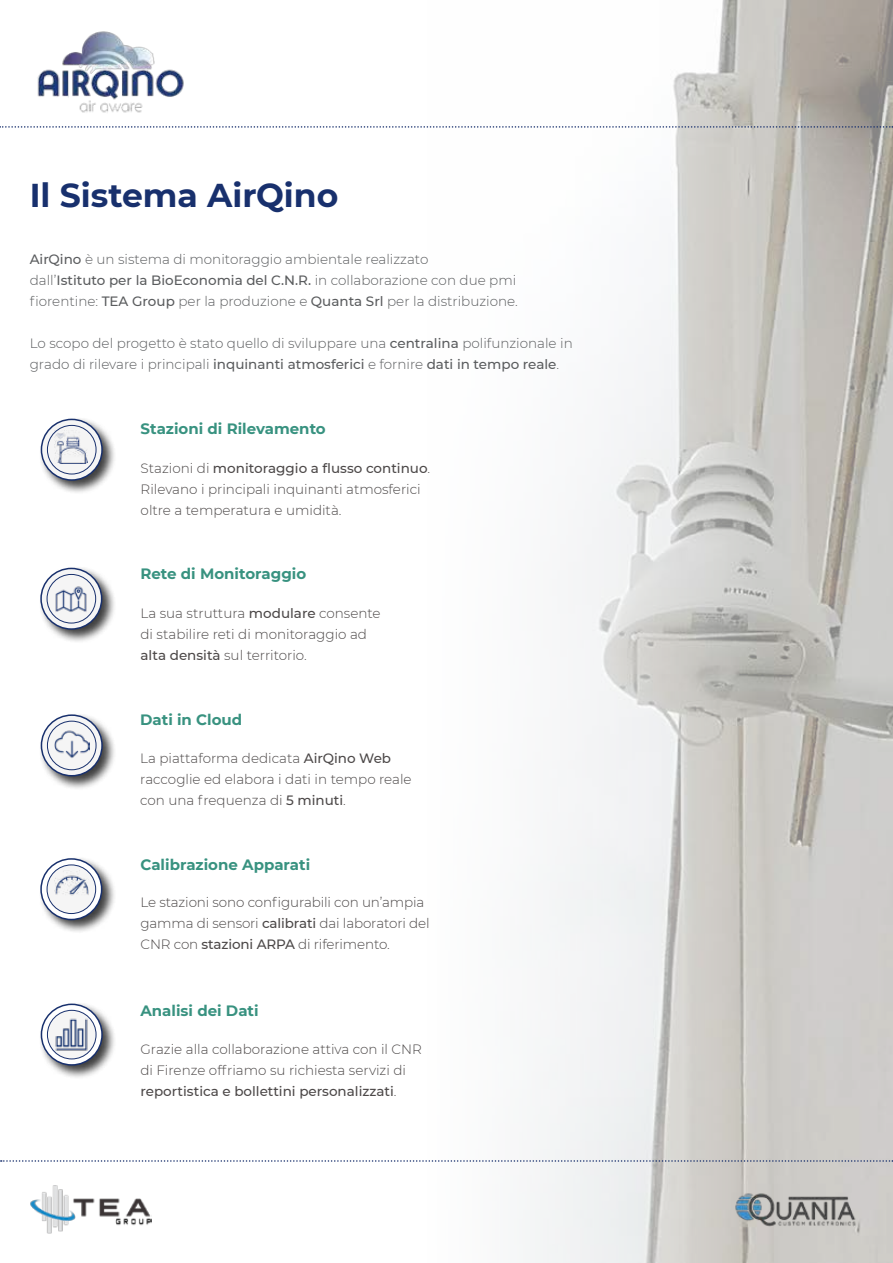
<style>
.page{position:relative;width:893px;height:1263px;background:#fff}
.page>*{position:absolute;margin:0;border:0;box-sizing:border-box;transform-origin:0 0}
.t1{font:700 33px "Montserrat";color:#18306d}
.t2{font:700 15px "Montserrat";color:#389280}
.t3{font:300 13.5px/21px "Montserrat";color:#4c4848}
.t4{font:300 13.5px/21px "Montserrat";color:#5a5c5e}
.s1{font-weight:500}
</style>
<div class="page">
<img style="left:0;top:0;width:893px;height:1263px">
<img style="left:30px;top:30px;width:158px;height:89px">
<svg style="left:0;top:126px;width:893px;height:2px"></svg>
<svg style="left:1px;top:1160px;width:892px;height:2px"></svg>
<img style="left:732px;top:1188px;width:131px;height:41px">
<img style="left:30px;top:1184px;width:122px;height:49px">
<div style="left:39px;top:417px;width:78px;height:78px;background:#000;opacity:.75"></div>
<svg style="left:41px;top:419px;width:61px;height:61px"></svg>
<div style="left:41px;top:419px;width:62px;height:62px;border:2px solid #18306d;border-radius:50%"></div>
<svg style="left:47px;top:425px;width:49px;height:49px"></svg>
<div style="left:47px;top:425px;width:49px;height:49px;border:1px solid #18306d;border-radius:50%"></div>
<img style="left:55px;top:431px;width:33px;height:32px">
<div style="left:39px;top:566px;width:77px;height:78px;background:#000;opacity:.75"></div>
<svg style="left:41px;top:568px;width:61px;height:61px"></svg>
<div style="left:40px;top:568px;width:62px;height:62px;border:2px solid #18306d;border-radius:50%"></div>
<svg style="left:47px;top:574px;width:49px;height:49px"></svg>
<div style="left:47px;top:574px;width:49px;height:49px;border:1px solid #18306d;border-radius:50%"></div>
<img style="left:54px;top:581px;width:35px;height:35px">
<div style="left:39px;top:713px;width:78px;height:77px;background:#000;opacity:.75"></div>
<svg style="left:41px;top:715px;width:61px;height:61px"></svg>
<div style="left:41px;top:714px;width:62px;height:62px;border:2px solid #18306d;border-radius:50%"></div>
<svg style="left:47px;top:721px;width:49px;height:49px"></svg>
<div style="left:47px;top:721px;width:49px;height:49px;border:1px solid #18306d;border-radius:50%"></div>
<img style="left:55px;top:728px;width:34px;height:34px">
<div style="left:39px;top:856px;width:77px;height:78px;background:#000;opacity:.75"></div>
<svg style="left:41px;top:859px;width:61px;height:60px"></svg>
<div style="left:40px;top:858px;width:62px;height:62px;border:2px solid #18306d;border-radius:50%"></div>
<div style="left:47px;top:865px;width:49px;height:48px;background:#f5f5f5;border-radius:50%"></div>
<div style="left:47px;top:864px;width:49px;height:50px;border:1px solid #18306d;border-radius:50%"></div>
<img style="left:54px;top:871px;width:36px;height:25px">
<div style="left:39px;top:1002px;width:78px;height:78px;background:#000;opacity:.75"></div>
<svg style="left:41px;top:1004px;width:61px;height:61px"></svg>
<div style="left:41px;top:1003px;width:62px;height:63px;border:2px solid #18306d;border-radius:50%"></div>
<svg style="left:47px;top:1010px;width:49px;height:49px"></svg>
<div style="left:47px;top:1010px;width:49px;height:49px;border:1px solid #18306d;border-radius:50%"></div>
<img style="left:51px;top:1014px;width:41px;height:41px">
<h1 class="t1" style="left:30px;top:172px;width:310px">Il Sistema AirQino</h1>
<p class="t4" style="left:30px;top:248px;width:490px"><span class="s1">AirQino</span> è un sistema di monitoraggio ambientale realizzato<br>dall’<span class="s1">Istituto per la BioEconomia del C.N.R.</span> in collaborazione con due pmi fiorentine: <span class="s1">TEA Group</span> per la produzione e <span class="s1">Quanta Srl</span> per la distribuzione.</p>
<p class="t4" style="left:30px;top:332px;width:544px">Lo scopo del progetto è stato quello di sviluppare una <span class="s1">centralina</span> polifunzionale in grado di rilevare i principali <span class="s1">inquinanti atmosferici</span> e fornire <span class="s1">dati in tempo reale</span>.</p>
<p class="t2" style="left:141px;top:418px;width:187px">Stazioni di Rilevamento</p>
<p class="t3" style="left:141px;top:457px;width:291px">Stazioni di <span class="s1">monitoraggio a flusso continuo</span>.<br>Rilevano i principali inquinanti atmosferici oltre a temperatura e umidità.</p>
<p class="t2" style="left:140px;top:563px;width:167px">Rete di Monitoraggio</p>
<p class="t3" style="left:141px;top:602px;width:242px">La sua struttura <span class="s1">modulare</span> consente di stabilire reti di monitoraggio ad <span class="s1">alta densità</span> sul territorio.</p>
<p class="t2" style="left:140px;top:709px;width:104px">Dati in Cloud</p>
<p class="t3" style="left:140px;top:747px;width:273px">La piattaforma dedicata <span class="s1">AirQino Web </span>raccoglie ed elabora i dati in tempo reale con una frequenza di <span class="s1">5 minuti</span>.</p>
<p class="t2" style="left:140px;top:854px;width:171px">Calibrazione Apparati</p>
<p class="t3" style="left:140px;top:892px;width:291px">Le stazioni sono configurabili con un’ampia gamma di sensori <span class="s1">calibrati</span> dai laboratori del<br>CNR con <span class="s1">stazioni ARPA</span> di riferimento.</p>
<p class="t2" style="left:140px;top:1000px;width:120px">Analisi dei Dati</p>
<p class="t3" style="left:140px;top:1038px;width:283px">Grazie alla collaborazione attiva con il CNR di Firenze offriamo su richiesta servizi di <span class="s1">reportistica e bollettini personalizzati</span>.</p>
</div>
